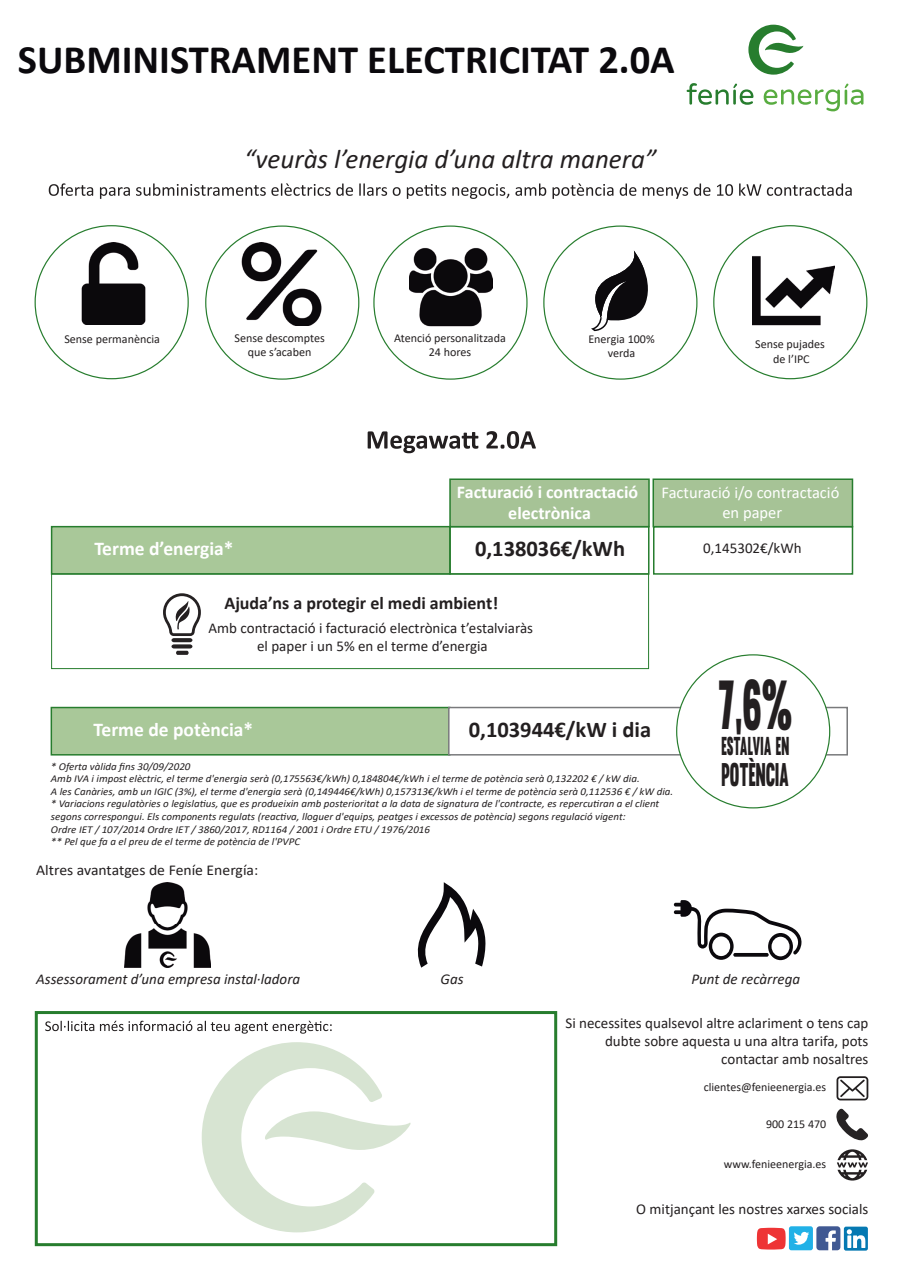
<style>
.page{position:relative;width:902px;height:1272px;background:#fff}
.page>*{position:absolute;margin:0;border:0;box-sizing:border-box;transform-origin:0 0}
.t1{font:67.8px "Muro";color:#231f20;scale:.56 1}
.t2{font:700 40.5px "Calibri";color:#0b090d}
.t3{font:32.1px "Muro";color:#231f20;scale:.57 1}
.t4{font:italic 27px "Calibri";color:#231f20}
.t5{font:25.35px "Muro";color:#231f20;scale:.57 1}
.t6{font:700 22.5px "Calibri";color:#231f20}
.t7{font:700 19.5px "Calibri";color:#fff}
.t8{font:700 18px/21.6px "Calibri";color:#fff;text-align:center}
.t9{font:700 18px "Calibri";color:#231f20}
.t10{font:16.5px/19.8px "Calibri";color:#fff;text-align:center}
.t11{font:15px/18px "Calibri";color:#231f20;text-align:right}
.t12{font:italic 15px "Calibri";color:#231f20}
.t13{font:15px "Calibri";color:#231f20;scale:1.05 1}
.t14{font:12px/14.5px "Calibri";color:#231f20;text-align:center}
.t15{font:italic 10.5px/12.6px "Calibri";color:#231f20;scale:1.05 1}
</style>
<div class="page">
<svg style="left:686px;top:83px;width:67px;height:22px"></svg>
<svg style="left:763px;top:84px;width:100px;height:27px"></svg>
<svg style="left:748px;top:25px;width:55px;height:50px"></svg>
<div style="left:51px;top:526px;width:400px;height:48px;background:#a9c899;border:2px solid #277d2e"></div>
<div style="left:653px;top:526px;width:200px;height:48px;border:2px solid #277d2e"></div>
<div style="left:652px;top:478px;width:201px;height:49px;background:#a6c396;border:2px solid #277d2e"></div>
<div style="left:449px;top:478px;width:200px;height:49px;background:#a6c396;border:2px solid #277d2e"></div>
<svg style="left:163px;top:593px;width:38px;height:55px"></svg>
<div style="left:176px;top:650px;width:12px;height:5px;background:#252122;border-radius:2px"></div>
<svg style="left:367px;top:431px;width:169px;height:22px"></svg>
<div style="left:51px;top:573px;width:598px;height:96px;border:1px solid #277d2e"></div>
<svg style="left:49px;top:183px;width:802px;height:16px"></svg>
<img style="left:81px;top:242px;width:65px;height:82px">
<img style="left:241px;top:243px;width:81px;height:83px">
<img style="left:409px;top:248px;width:83px;height:79px">
<img style="left:752px;top:256px;width:82px;height:70px">
<svg style="left:591px;top:250px;width:57px;height:82px"></svg>
<div style="left:35px;top:1011px;width:522px;height:235px;border:3px solid #277d2e"></div>
<svg style="left:45px;top:1020px;width:286px;height:13px"></svg>
<svg style="left:836px;top:1076px;width:32px;height:24px"></svg>
<svg style="left:836px;top:1108px;width:32px;height:32px"></svg>
<svg style="left:837px;top:1149px;width:30px;height:31px"></svg>
<svg style="left:756px;top:1226px;width:111px;height:24px"></svg>
<svg style="left:673px;top:900px;width:128px;height:60px"></svg>
<svg style="left:417px;top:882px;width:69px;height:85px"></svg>
<svg style="left:202px;top:1042px;width:208px;height:190px"></svg>
<img style="left:125px;top:882px;width:86px;height:85px">
<div style="left:51px;top:706px;width:399px;height:49px;background:#a9c899;border:2px solid #277d2e"></div>
<div style="left:448px;top:706px;width:399px;height:49px;background:#fff;border:2px solid #797a7c"></div>
<div style="left:676px;top:655px;width:153px;height:152px;background:#fff;border-radius:50%"></div>
<h2 class="t2" style="left:18px;top:31px;width:658px">SUBMINISTRAMENT ELECTRICITAT 2.0A</h2>
<h3 class="t4" style="left:244px;top:140px;width:413px">“veuràs l’energia d’una altra manera”</h3>
<p class="t14" style="left:394px;top:330px;width:113px">Atenció personalitzada<br>24 hores</p>
<p class="t14" style="left:755px;top:337px;width:71px">Sense pujades de l’IPC</p>
<p class="t14" style="left:64px;top:331px;width:97px">Sense permanència</p>
<p class="t14" style="left:234px;top:330px;width:92px">Sense descomptes que s’acaben</p>
<p class="t14" style="left:588px;top:331px;width:68px">Energia 100% verda</p>
<h3 class="t8" style="left:457px;top:480px;width:183px">Facturació i contractació electrònica</h3>
<h3 class="t10" style="left:661px;top:482px;width:179px">Facturació i/o contractació en paper</h3>
<h3 class="t7" style="left:94px;top:534px;width:141px">Terme d’energia*</h3>
<h3 class="t6" style="left:475px;top:532px;width:151px">0,138036€/kWh</h3>
<h3 class="t11" style="left:703px;top:539px;width:100px">0,145302€/kWh</h3>
<h3 class="t9" style="left:224px;top:590px;width:275px">Ajuda’ns a protegir el medi ambient!</h3>
<h3 class="t11" style="left:208px;top:618px;width:326px;text-align:center">Amb contractació i facturació electrònica t’estalviaràs el paper i un 5% en el terme d’energia</h3>
<h3 class="t7" style="left:94px;top:715px;width:161px">Terme de potència*</h3>
<h3 class="t6" style="left:469px;top:714px;width:184px">0,103944€/kW i dia</h3>
<p class="t15" style="left:51px;top:759px;width:594px">* Oferta vàlida fins 30/09/2020<br>Amb IVA i impost elèctric, el terme d'energia serà (0,175563€/kWh) 0,184804€/kWh i el terme de potència serà 0,132202 € / kW dia.<br>A les Canàries, amb un IGIC (3%), el terme d'energia serà (0,149446€/kWh) 0,157313€/kWh i el terme de potència serà 0,112536 € / kW dia. * Variacions regulatòries o legislatius, que es produeixin amb posterioritat a la data de signatura de l'contracte, es repercutiran a el client segons correspongui. Els components regulats (reactiva, lloguer d'equips, peatges i excessos de potència) segons regulació vigent:<br>Ordre IET / 107/2014 Ordre IET / 3860/2017, RD1164 / 2001 i Ordre ETU / 1976/2016<br>** Pel que fa a el preu de el terme de potència de l'PVPC</p>
<h3 class="t13" style="left:36px;top:859px;width:213px">Altres avantatges de Feníe Energía:</h3>
<h1 class="t1" style="left:718px;top:663px;width:134px">7,6%</h1>
<h3 class="t5" style="left:721px;top:731px;width:121px">ESTALVIA EN</h3>
<h3 class="t3" style="left:721px;top:754px;width:120px">POTÈNCIA</h3>
<h3 class="t12" style="left:36px;top:968px;width:265px">Assessorament d’una empresa instal·ladora</h3>
<h3 class="t12" style="left:440px;top:968px;width:25px">Gas</h3>
<h3 class="t12" style="left:691px;top:968px;width:110px">Punt de recàrrega</h3>
<h3 class="t11" style="left:565px;top:1013px;width:304px">Si necessites qualsevol altre aclariment o tens cap dubte sobre aquesta u una altra tarifa, pots contactar amb nosaltres</h3>
<p class="t14" style="left:703px;top:1079px;width:124px">clientes@fenieenergia.es</p>
<p class="t14" style="left:766px;top:1115px;width:62px">900 215 470</p>
<p class="t14" style="left:723px;top:1156px;width:104px">www.fenieenergia.es</p>
<h3 class="t11" style="left:636px;top:1199px;width:233px">O mitjançant les nostres xarxes socials</h3>
</div>
